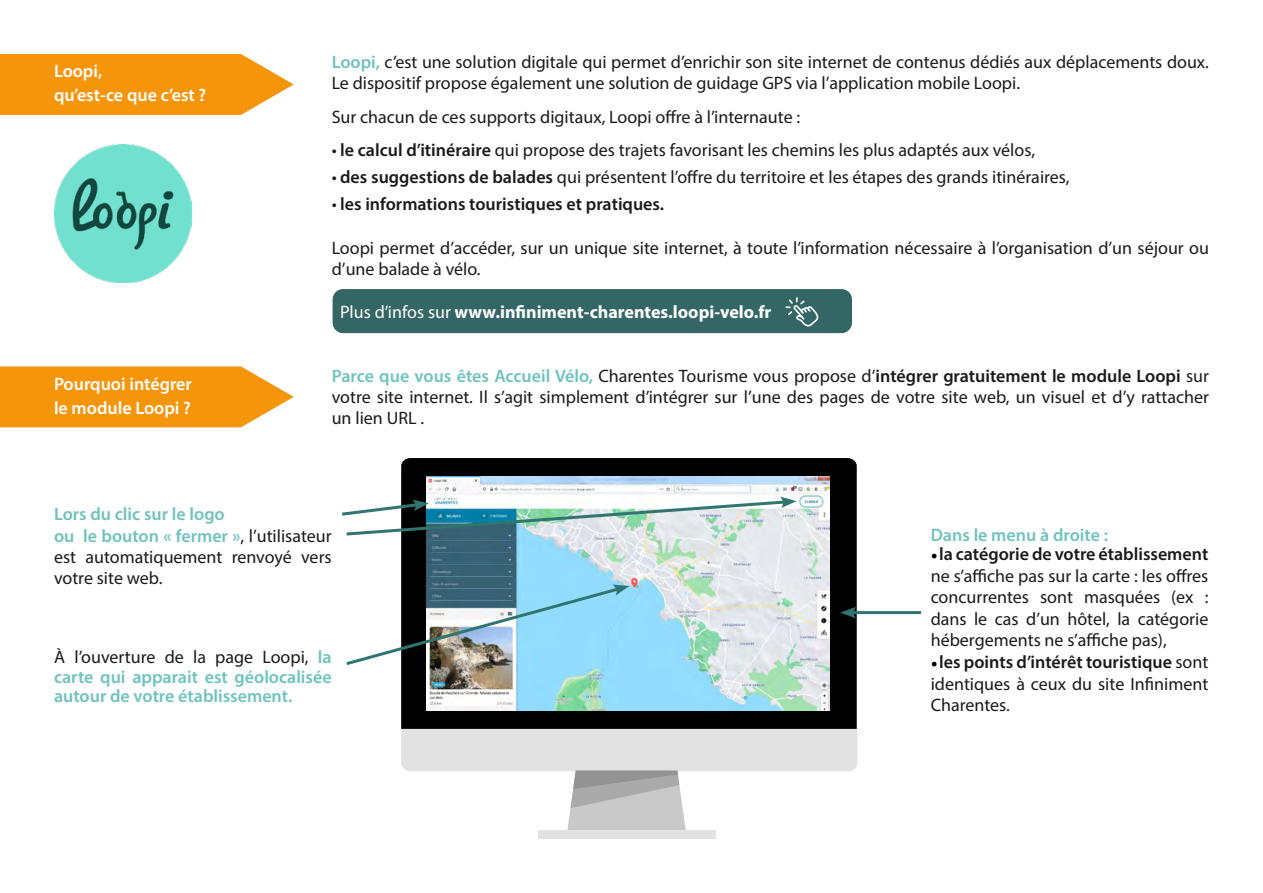
<style>
.page{position:relative;width:1263px;height:893px;background:#fff}
.page>*{position:absolute;margin:0;border:0;box-sizing:border-box;transform-origin:0 0}
.t1{font:18px/21.6px "Myriad Pro";color:#1a1a1a}
.t2{font:600 18px/19.5px "Myriad Pro";color:#6ec3bd;text-align:justify}
.t3{font:600 18px/24px "Myriad Pro";color:#fff}
.t4{font:700 18px "Myriad Pro";color:#fff}
.t5{font:600 18px "Myriad Pro";color:#1a1a1a}
.s1{font-weight:600;color:#6ec3bd}
.s2{font-weight:600}
.s3{font-weight:400}
.s4{font-weight:400;color:#1a1a1a}
.s5{font-family:"Minion Pro";color:#000}
</style>
<div class="page">
<img style="left:54px;top:145px;width:138px;height:138px">
<svg style="left:0;top:366px;width:294px;height:61px;background:#f59f22"></svg>
<svg style="left:0;top:54px;width:294px;height:61px;background:#f49e21"></svg>
<svg style="left:401px;top:458px;width:456px;height:271px;background:#08090a"></svg>
<div style="left:538px;top:830px;width:177px;height:9px;background:#e2e2e2"></div>
<svg style="left:401px;top:729px;width:456px;height:101px"></svg>
<img style="left:427px;top:477px;width:403px;height:233px">
<svg style="left:346px;top:584px;width:283px;height:83px"></svg>
<hr style="left:850px;top:611px;width:71px;height:3px;background:#30756f">
<svg style="left:840px;top:607px;width:16px;height:11px"></svg>
<svg style="left:342px;top:496px;width:454px;height:41px"></svg>
<div style="left:333px;top:289px;width:519px;height:44px;background:#346666;border-radius:10px"></div>
<svg style="left:785px;top:297px;width:34px;height:30px"></svg>
<p class="t3" style="left:54px;top:59px;width:154px">Loopi,<br>qu’est-ce que c’est ?</p>
<p class="t3" style="left:54px;top:371px;width:139px">Pourquoi intégrer le module Loopi ?</p>
<p class="t1" style="left:332px;top:50px;width:879px"><span class="s1">Loopi,</span> c’est une solution digitale qui permet d’enrichir son site internet de contenus dédiés aux déplacements doux.<br>Le dispositif propose également une solution de guidage GPS via l’application mobile Loopi.</p>
<p class="t1" style="left:332px;top:106px;width:470px">Sur chacun de ces supports digitaux, Loopi offre à l’internaute :</p>
<p class="t1" style="left:332px;top:139px;width:705px">• <span class="s2">le calcul d’itinéraire</span> qui propose des trajets favorisant les chemins les plus adaptés aux vélos,</p>
<p class="t1" style="left:332px;top:166px;width:739px">• <span class="s2">des suggestions de balades</span> qui présentent l’offre du territoire et les étapes des grands itinéraires,</p>
<p class="t5" style="left:332px;top:193px;width:334px"><span class="s3">•</span> les informations touristiques et pratiques.</p>
<p class="t1" style="left:332px;top:237px;width:879px">Loopi permet d’accéder, sur un unique site internet, à toute l’information nécessaire à l’organisation d’un séjour ou d’une balade à vélo.</p>
<p class="t4" style="left:340px;top:300px;width:433px"><span class="s3">Plus d’infos sur</span> www.infiniment-charentes.loopi-velo.fr</p>
<p class="t1" style="left:332px;top:365px;width:879px;line-height:21px;text-align:justify"><span class="s1">Parce que vous êtes Accueil Vélo,</span> Charentes Tourisme vous propose d’<span class="s2">intégrer gratuitement le module Loopi</span> sur votre site internet. Il s’agit simplement d’intégrer sur l’une des pages de votre site web, un visuel et d’y rattacher un lien URL .</p>
<p class="t1" style="left:54px;top:503px;width:279px;line-height:21.1px"><span class="s1">Lors du clic sur le logo<br>ou le bouton « fermer »</span>, l’utilisateur est automatiquement renvoyé vers votre site web.</p>
<p class="t2" style="left:54px;top:647px;width:279px"><span class="s4">À l’ouverture de la page Loopi,</span> la carte qui apparait est géolocalisée autour de votre établissement.</p>
<p class="t2" style="left:931px;top:524px;width:179px">Dans le menu à droite :</p>
<p class="t1" style="left:931px;top:543px;width:279px;text-align:justify"><span class="s5">•</span><span class="s2">la catégorie de votre établissement </span>ne s’affiche pas sur la carte : les offres concurrentes sont masquées (ex : dans le cas d’un hôtel, la catégorie hébergements ne s’affiche pas),</p>
<p class="t1" style="left:931px;top:651px;width:279px;text-align:justify"><span class="s5">•</span><span class="s2">les points d’intérêt touristique</span> sont identiques à ceux du site Infiniment Charentes.</p>
</div>
